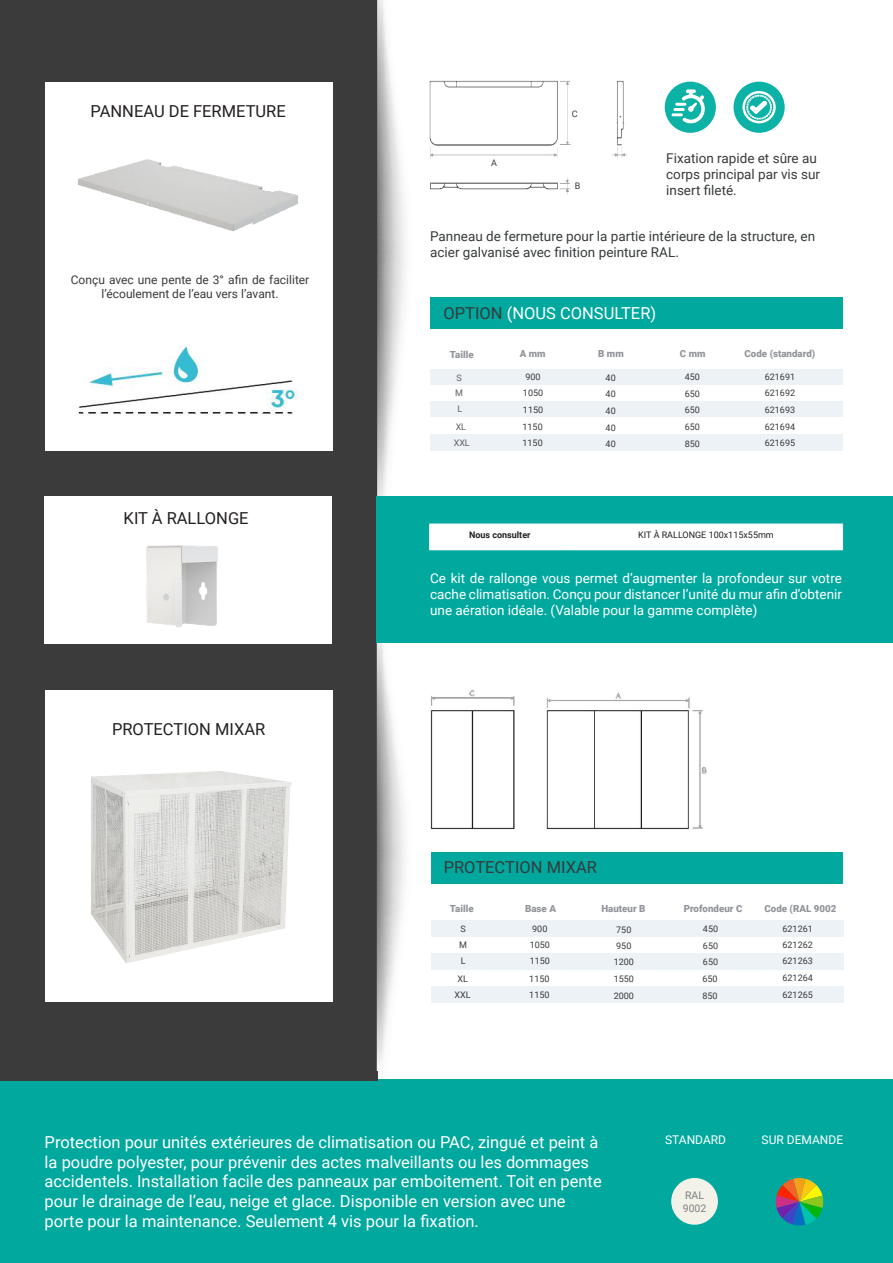
<style>
.page{position:relative;width:893px;height:1263px;background:#fff}
.page>*{position:absolute;margin:0;border:0;box-sizing:border-box;transform-origin:0 0}
.t1{font:16.5px/19.8px "Roboto";color:#fff}
.t2{font:16.5px "Roboto";color:#231f20}
.t3{font:16.5px "Roboto";color:#373a3c}
.t4{font:13.5px/16.2px "Roboto";color:#fff;text-align:justify}
.t5{font:13.5px/16.2px "Roboto";color:#373a3c}
.t6{font:12px/14.4px "Roboto";color:#373a3c;text-align:center}
.t7{font:12px "Roboto";color:#fff}
.t8{font:10.5px "Roboto";color:#7d7e83}
.t9{font:900 9.75px "Roboto";color:#919499}
.t10{font:9px "Roboto";color:#373a3c}
.Titre_géneral{font:9px "Roboto";color:#231f20}
.Titre_géneral-2{font:700 9px "Roboto";color:#231f20}
.t11{font:9px/17px "Roboto";color:#5f5f62}
.s1{color:#373a3c}
</style>
<div class="page">
<div style="left:0;top:1079px;width:893px;height:184px;background:#00a89e"></div>
<div style="left:0;top:0;width:377px;height:1080px;background:#3b3b3b"></div>
<div style="left:46px;top:690px;width:287px;height:311px;background:#fff"></div>
<div style="left:45px;top:82px;width:287px;height:368px;background:#fff"></div>
<div style="left:431px;top:852px;width:412px;height:31px;background:#00a89e"></div>
<div style="left:431px;top:920px;width:412px;height:17px;background:#edf2f7"></div>
<div style="left:431px;top:953px;width:412px;height:16px;background:#edf2f7"></div>
<div style="left:431px;top:986px;width:412px;height:17px;background:#edf2f7"></div>
<div style="left:430px;top:297px;width:413px;height:32px;background:#00a89e"></div>
<img style="left:377px;top:0;width:48px;height:497px">
<img style="left:430px;top:690px;width:277px;height:140px">
<img style="left:78px;top:345px;width:221px;height:71px">
<img style="left:91px;top:771px;width:201px;height:192px">
<img style="left:78px;top:159px;width:220px;height:73px">
<div style="left:671px;top:1178px;width:47px;height:47px;background:#f2f2e8;border-radius:50%"></div>
<div style="left:430px;top:369px;width:413px;height:16px;background:#edf2f7"></div>
<div style="left:430px;top:401px;width:413px;height:17px;background:#edf2f7"></div>
<img style="left:429px;top:80px;width:199px;height:115px">
<div style="left:430px;top:434px;width:413px;height:16px;background:#edf2f7"></div>
<img style="left:377px;top:643px;width:28px;height:421px">
<div style="left:377px;top:497px;width:516px;height:146px;background:#00a89e"></div>
<div style="left:44px;top:497px;width:287px;height:147px;background:#fff"></div>
<div style="left:431px;top:525px;width:410px;height:24px;background:#fff"></div>
<hr style="left:429px;top:524px;width:141px;height:1px;background:#fff">
<hr style="left:570px;top:524px;width:273px;height:1px;background:#fff">
<hr style="left:429px;top:524px;width:2px;height:25px;background:#fff">
<hr style="left:841px;top:524px;width:2px;height:25px;background:#fff">
<hr style="left:429px;top:549px;width:141px;height:1px;background:#fff">
<hr style="left:570px;top:549px;width:273px;height:1px;background:#fff">
<svg style="left:775px;top:1178px;width:48px;height:48px"></svg>
<img style="left:146px;top:545px;width:72px;height:83px">
<div style="left:665px;top:82px;width:51px;height:51px;background:#0cb2a5;border-radius:50%"></div>
<svg style="left:671px;top:89px;width:34px;height:35px"></svg>
<div style="left:733px;top:82px;width:52px;height:51px;background:#0cb2a5;border-radius:50%"></div>
<svg style="left:742px;top:91px;width:34px;height:33px"></svg>
<p class="t2" style="left:90px;top:99px;width:197px">PANNEAU DE FERMETURE</p>
<p class="t6" style="left:71px;top:272px;width:240px">Conçu avec une pente de 3° afin de faciliter l’écoulement de l’eau vers l’avant.</p>
<p class="t2" style="left:124px;top:507px;width:126px">KIT À RALLONGE</p>
<p class="t2" style="left:112px;top:717px;width:155px">PROTECTION MIXAR</p>
<p class="t10" style="left:491px;top:156px;width:7px">A</p>
<p class="t10" style="left:572px;top:108px;width:7px">C</p>
<p class="t10" style="left:575px;top:179px;width:7px">B</p>
<p class="t5" style="left:666px;top:149px;width:155px">Fixation rapide et sûre au corps principal par vis sur insert fileté.</p>
<p class="t5" style="left:430px;top:228px;width:386px">Panneau de fermeture pour la partie intérieure de la structure, en acier galvanisé avec finition peinture RAL.</p>
<p class="t1" style="left:443px;top:302px;width:214px"><span class="s1">OPTION</span> (NOUS CONSULTER)</p>
<p class="t9" style="left:450px;top:348px;width:25px">Taille</p>
<p class="t9" style="left:520px;top:347px;width:27px">A mm</p>
<p class="t9" style="left:598px;top:347px;width:27px">B mm</p>
<p class="t9" style="left:745px;top:347px;width:72px">Code (standard)</p>
<p class="t9" style="left:680px;top:347px;width:27px">C mm</p>
<p class="t10" style="left:685px;top:371px;width:17px">450</p>
<p class="t10" style="left:685px;top:387px;width:17px">650</p>
<p class="t10" style="left:685px;top:404px;width:17px">650</p>
<p class="t10" style="left:685px;top:421px;width:17px">650</p>
<p class="t10" style="left:685px;top:437px;width:17px">850</p>
<p class="t10" style="left:525px;top:370px;width:17px">900</p>
<p class="t10" style="left:606px;top:371px;width:12px">40</p>
<p class="t10" style="left:523px;top:387px;width:22px">1050</p>
<p class="t10" style="left:606px;top:388px;width:12px">40</p>
<p class="t10" style="left:523px;top:403px;width:22px">1150</p>
<p class="t10" style="left:606px;top:404px;width:12px">40</p>
<p class="t10" style="left:522px;top:420px;width:22px">1150</p>
<p class="t10" style="left:522px;top:437px;width:22px">1150</p>
<p class="t10" style="left:765px;top:370px;width:32px">621691</p>
<p class="t10" style="left:765px;top:387px;width:32px">621692</p>
<p class="t10" style="left:765px;top:403px;width:32px">621693</p>
<p class="t10" style="left:765px;top:420px;width:32px">621694</p>
<p class="t10" style="left:765px;top:437px;width:32px">621695</p>
<p class="t11" style="left:455px;top:370px;width:9px;line-height:15px">S<br>M</p>
<p class="t11" style="left:454px;top:400px;width:17px;text-align:center">L<br>XL<br>XXL</p>
<p class="t10" style="left:606px;top:421px;width:12px">40</p>
<p class="t10" style="left:606px;top:438px;width:12px">40</p>
<p class="Titre_géneral-2" style="left:469px;top:528px;width:63px">Nous consulter</p>
<p class="Titre_géneral" style="left:638px;top:528px;width:137px">KIT À RALLONGE 100x115x55mm</p>
<p class="t4" style="left:430px;top:570px;width:413px">Ce kit de rallonge vous permet d’augmenter la profondeur sur votre cache climatisation. Conçu pour distancer l’unité du mur afin d’obtenir une aération idéale. (Valable pour la gamme complète)</p>
<p class="t3" style="left:444px;top:855px;width:155px">PROTECTION MIXAR</p>
<p class="t9" style="left:450px;top:901px;width:25px">Taille</p>
<p class="t9" style="left:525px;top:902px;width:32px">Base A</p>
<p class="t9" style="left:601px;top:902px;width:46px">Hauteur B</p>
<p class="t9" style="left:684px;top:902px;width:60px">Profondeur C</p>
<p class="t10" style="left:460px;top:922px;width:7px">S</p>
<p class="t10" style="left:459px;top:939px;width:9px">M</p>
<p class="t10" style="left:461px;top:955px;width:6px">L</p>
<p class="t10" style="left:457px;top:972px;width:12px">XL</p>
<p class="t10" style="left:455px;top:988px;width:18px">XXL</p>
<p class="t10" style="left:532px;top:922px;width:17px">900</p>
<p class="t10" style="left:616px;top:923px;width:17px">750</p>
<p class="t10" style="left:530px;top:939px;width:22px">1050</p>
<p class="t10" style="left:616px;top:940px;width:17px">950</p>
<p class="t10" style="left:530px;top:955px;width:22px">1150</p>
<p class="t10" style="left:614px;top:956px;width:22px">1200</p>
<p class="t10" style="left:529px;top:972px;width:22px">1150</p>
<p class="t10" style="left:529px;top:988px;width:22px">1150</p>
<p class="t10" style="left:614px;top:973px;width:22px">1550</p>
<p class="t10" style="left:614px;top:989px;width:22px">2000</p>
<p class="t10" style="left:703px;top:923px;width:17px">450</p>
<p class="t10" style="left:703px;top:939px;width:17px">650</p>
<p class="t10" style="left:703px;top:955px;width:17px">650</p>
<p class="t10" style="left:702px;top:973px;width:17px">650</p>
<p class="t10" style="left:702px;top:989px;width:17px">850</p>
<p class="t9" style="left:764px;top:901px;width:73px">Code (RAL 9002</p>
<p class="t10" style="left:782px;top:922px;width:32px">621261</p>
<p class="t10" style="left:782px;top:939px;width:32px">621262</p>
<p class="t10" style="left:782px;top:955px;width:32px">621263</p>
<p class="t10" style="left:782px;top:972px;width:32px">621264</p>
<p class="t10" style="left:782px;top:988px;width:32px">621265</p>
<p class="t1" style="left:45px;top:1131px;width:559px">Protection pour unités extérieures de climatisation ou PAC, zingué et peint à la poudre polyester, pour prévenir des actes malveillants ou les dommages accidentels. Installation facile des panneaux par emboitement. Toit en pente pour le drainage de l’eau, neige et glace. Disponible en version avec une porte pour la maintenance. Seulement 4 vis pour la fixation.</p>
<p class="t7" style="left:665px;top:1132px;width:63px">STANDARD</p>
<p class="t8" style="left:685px;top:1188px;width:20px">RAL</p>
<p class="t8" style="left:683px;top:1200px;width:25px">9002</p>
<p class="t7" style="left:762px;top:1132px;width:83px">SUR DEMANDE</p>
</div>
